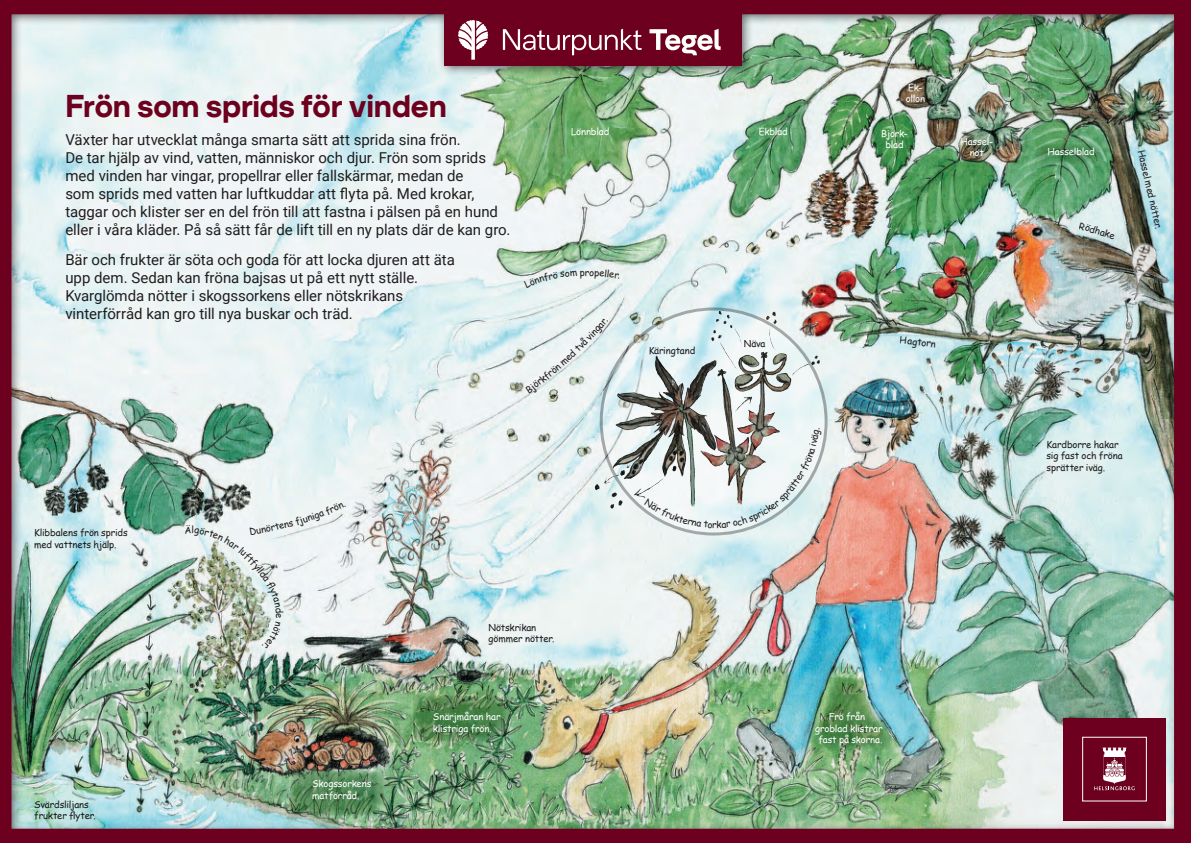
<style>
.page{position:relative;width:1191px;height:843px;background:#fff}
.page>*{position:absolute;margin:0;border:0;box-sizing:border-box;transform-origin:0 0}
.t1{font:700 32px "Helsingborg Sans";letter-spacing:-.005em;color:#6c001e}
.t2{font:15px/18px "Roboto";letter-spacing:-.005em;color:#231f20}
.t3{font:9.5px/11.5px "Comic Sans MS";letter-spacing:-.01em;color:#231f20}
.t4{font:9.5px/11.5px "Comic Sans MS";letter-spacing:-.01em;color:#fff;text-align:center}
</style>
<div class="page">
<img style="left:0;top:0;width:1191px;height:842px">
<div style="left:444px;top:14px;width:297px;height:51px;background:#6c001e"></div>
<svg style="left:458px;top:20px;width:30px;height:40px"></svg>
<svg style="left:503px;top:29px;width:217px;height:26px"></svg>
<div style="left:1063px;top:717px;width:102px;height:102px;background:#6c001e"></div>
<svg style="left:1094px;top:747px;width:40px;height:42px"></svg>
<svg style="left:524px;top:269px;width:95px;height:19px"></svg>
<svg style="left:525px;top:318px;width:83px;height:75px"></svg>
<svg style="left:644px;top:428px;width:177px;height:100px"></svg>
<img style="left:185px;top:502px;width:161px;height:146px">
<h1 class="t1" style="left:65px;top:86px;width:383px">Frön som sprids för vinden</h1>
<p class="t2" style="left:65px;top:130px;width:447px">Växter har utvecklat många smarta sätt att sprida sina frön.<br>De tar hjälp av vind, vatten, människor och djur. Frön som sprids med vinden har vingar, propellrar eller fallskärmar, medan de<br>som sprids med vatten har luftkuddar att flyta på. Med krokar, taggar och klister ser en del frön till att fastna i pälsen på en hund eller i våra kläder. På så sätt får de lift till en ny plats där de kan gro.</p>
<p class="t2" style="left:65px;top:250px;width:391px">Bär och frukter är söta och goda för att locka djuren att äta upp dem. Sedan kan fröna bajsas ut på ett nytt ställe.<br>Kvarglömda nötter i skogssorkens eller nötskrikans vinterförråd kan gro till nya buskar och träd.</p>
<p class="t4" style="left:905px;top:81px;width:21px;line-height:11px;text-align:left">Ek&shy;ollon</p>
<p class="t4" style="left:571px;top:126px;width:40px">Lönnblad</p>
<p class="t4" style="left:759px;top:126px;width:31px">Ekblad</p>
<p class="t4" style="left:881px;top:127px;width:28px;line-height:11px">Björk&shy;blad</p>
<p class="t4" style="left:960px;top:135px;width:34px;line-height:11px">Hassel&shy;nöt</p>
<p class="t3" style="left:648px;top:344px;width:48px">Käringtand</p>
<p class="t3" style="left:743px;top:337px;width:23px">Näva</p>
<p class="t3" style="left:901px;top:334px;width:37px;rotate:6deg">Hagtorn</p>
<p class="t3" style="left:34px;top:526px;width:95px">Klibbalens frön sprids med vattnets hjälp.</p>
<p class="t3" style="left:34px;top:798px;width:63px">Svärdsliljans frukter flyter.</p>
<p class="t4" style="left:312px;top:777px;width:61px;text-align:left">Skogssorkens matförråd.</p>
<p class="t3" style="left:488px;top:620px;width:67px">Nötskrikan gömmer nötter.</p>
<p class="t4" style="left:433px;top:710px;width:69px;text-align:left">Snärjmåran har klistriga frön.</p>
<p class="t4" style="left:815px;top:710px;width:69px">Frö från groblad klistrar fast på skorna.</p>
<p class="t4" style="left:1047px;top:146px;width:49px">Hasselblad</p>
<p class="t3" style="left:1081px;top:219px;width:38px;rotate:17deg">Rödhake</p>
<p class="t3" style="left:1147px;top:149px;width:82px;rotate:77deg">Hassel med nötter.</p>
<p class="t3" style="left:1046px;top:438px;width:78px">Kardborre hakar sig fast och fröna sprätter iväg.</p>
</div>
